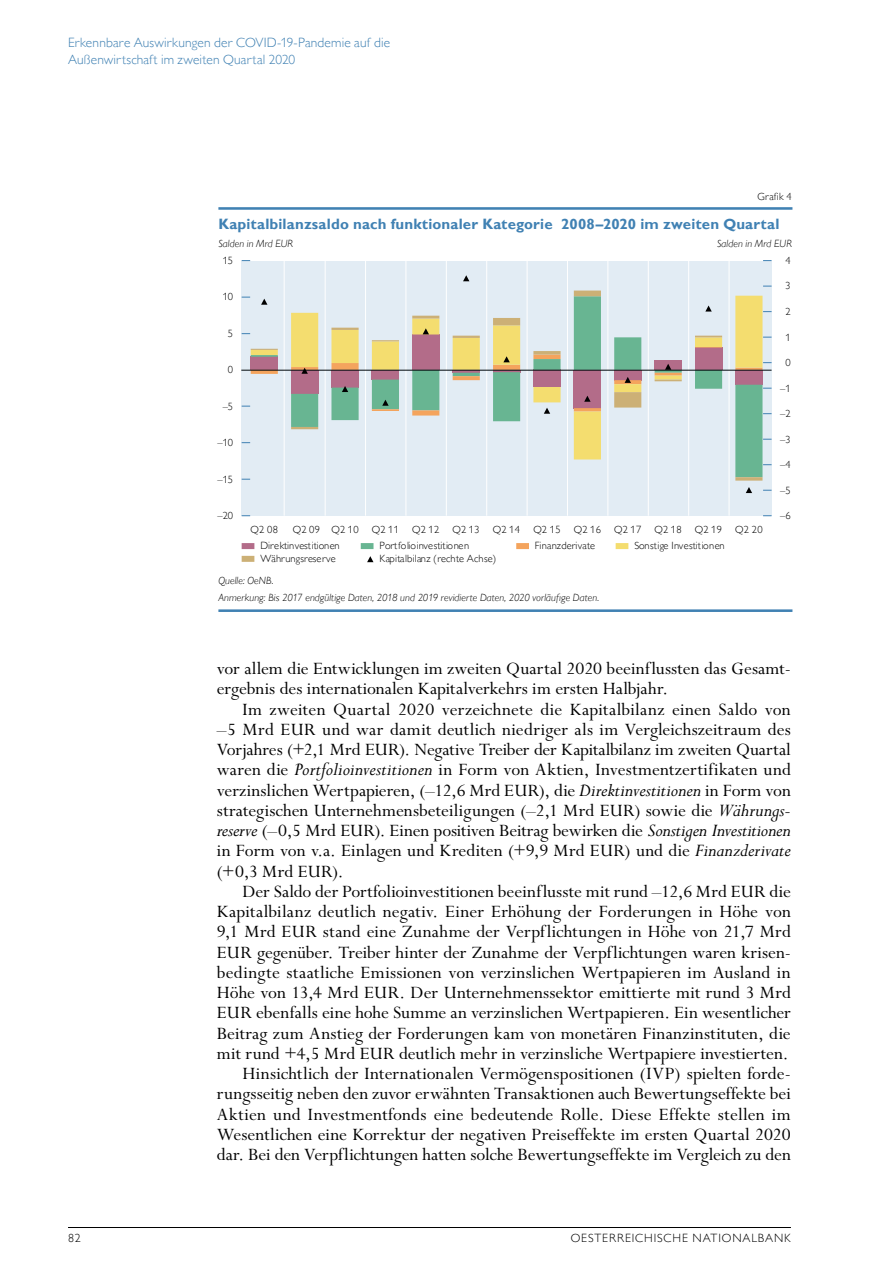
<style>
.page{position:relative;width:893px;height:1263px;background:#fff}
.page>*{position:absolute;margin:0;border:0;box-sizing:border-box;transform-origin:0 0}
.t1{font:19.5px/20.2px "Perpetua Std";color:#000}
.t2{font:700 15px "Gill Sans MT Pro";letter-spacing:.01em;color:#4081b3}
.t3{font:300 13.5px/16.5px "Gill Sans MT Pro";letter-spacing:.01em;color:#4081b3}
.t4{font:300 12px "Gill Sans MT Pro";letter-spacing:.075em;color:#000}
.t5{font:300 10.5px "Gill Sans MT Pro";letter-spacing:.025em;color:#000}
.t6{font:italic 300 10.5px/17px "Gill Sans MT Pro";letter-spacing:.005em;color:#000}
.s1{font-style:italic;font-size:20.25px}
</style>
<div class="page">
<hr style="left:68px;top:1227px;width:723px;height:1px;background:#000">
<hr style="left:218px;top:207px;width:574px;height:3px;background:#4081b3">
<hr style="left:218px;top:609px;width:574px;height:3px;background:#4081b3">
<div style="left:242px;top:543px;width:12px;height:6px;background:#b36c89"></div>
<div style="left:361px;top:543px;width:12px;height:6px;background:#68b592"></div>
<div style="left:242px;top:556px;width:12px;height:6px;background:#ccb076"></div>
<div style="left:516px;top:543px;width:13px;height:6px;background:#f4a45d"></div>
<div style="left:616px;top:543px;width:12px;height:6px;background:#f4dd6f"></div>
<div style="left:241px;top:261px;width:531px;height:254px;background:#e2ecf4"></div>
<hr style="left:729px;top:261px;width:1px;height:255px;background:#fff">
<hr style="left:688px;top:261px;width:1px;height:255px;background:#fff">
<hr style="left:648px;top:261px;width:1px;height:255px;background:#fff">
<hr style="left:607px;top:261px;width:1px;height:255px;background:#fff">
<hr style="left:567px;top:261px;width:1px;height:255px;background:#fff">
<hr style="left:527px;top:261px;width:1px;height:255px;background:#fff">
<hr style="left:486px;top:261px;width:1px;height:255px;background:#fff">
<hr style="left:446px;top:261px;width:1px;height:255px;background:#fff">
<hr style="left:405px;top:261px;width:1px;height:255px;background:#fff">
<hr style="left:365px;top:261px;width:1px;height:255px;background:#fff">
<hr style="left:325px;top:261px;width:1px;height:255px;background:#fff">
<hr style="left:284px;top:261px;width:1px;height:255px;background:#fff">
<svg style="left:264px;top:291px;width:498px;height:190px"></svg>
<hr style="left:241px;top:370px;width:531px;height:1px;background:#030a0d">
<svg style="left:261px;top:299px;width:6px;height:6px"></svg>
<svg style="left:423px;top:328px;width:6px;height:6px"></svg>
<svg style="left:463px;top:275px;width:6px;height:6px"></svg>
<svg style="left:242px;top:347px;width:530px;height:69px"></svg>
<svg style="left:705px;top:305px;width:7px;height:7px"></svg>
<svg style="left:746px;top:487px;width:6px;height:6px"></svg>
<svg style="left:367px;top:556px;width:6px;height:6px"></svg>
<p class="t3" style="left:68px;top:34px;width:324px">Erkennbare Auswirkungen der COVID-19-Pandemie auf die<br>Außenwirtschaft im zweiten Quartal 2020</p>
<p class="t5" style="left:757px;top:191px;width:36px">Grafik 4</p>
<p class="t2" style="left:218px;top:214px;width:563px">Kapitalbilanzsaldo nach funktionaler Kategorie 2008–2020 im zweiten Quartal</p>
<p class="t6" style="left:218px;top:235px;width:76px">Salden in Mrd EUR</p>
<p class="t6" style="left:717px;top:235px;width:76px">Salden in Mrd EUR</p>
<p class="t5" style="left:223px;top:254px;width:12px">15</p>
<p class="t5" style="left:223px;top:291px;width:12px">10</p>
<p class="t5" style="left:228px;top:327px;width:7px">5</p>
<p class="t5" style="left:228px;top:363px;width:7px">0</p>
<p class="t5" style="left:223px;top:400px;width:12px">–5</p>
<p class="t5" style="left:217px;top:436px;width:17px">–10</p>
<p class="t5" style="left:217px;top:473px;width:17px">–15</p>
<p class="t5" style="left:217px;top:509px;width:17px">–20</p>
<p class="t5" style="left:785px;top:254px;width:7px">4</p>
<p class="t5" style="left:785px;top:280px;width:7px">3</p>
<p class="t5" style="left:785px;top:305px;width:7px">2</p>
<p class="t5" style="left:785px;top:331px;width:7px">1</p>
<p class="t5" style="left:785px;top:356px;width:7px">0</p>
<p class="t5" style="left:780px;top:382px;width:12px">–1</p>
<p class="t5" style="left:780px;top:407px;width:12px">–2</p>
<p class="t5" style="left:780px;top:433px;width:12px">–3</p>
<p class="t5" style="left:780px;top:458px;width:12px">–4</p>
<p class="t5" style="left:780px;top:484px;width:12px">–5</p>
<p class="t5" style="left:780px;top:509px;width:12px">–6</p>
<p class="t5" style="left:251px;top:523px;width:29px">Q2 08</p>
<p class="t5" style="left:293px;top:523px;width:229px">Q2 09 Q2 10 Q2 11 Q2 12 Q2 13 Q2 14</p>
<p class="t5" style="left:533px;top:523px;width:231px">Q2 15 Q2 16 Q2 17 Q2 18 Q2 19 Q2 20</p>
<p class="t5" style="left:260px;top:539px;width:81px">Direktinvestitionen</p>
<p class="t5" style="left:379px;top:539px;width:91px">Portfolioinvestitionen</p>
<p class="t5" style="left:260px;top:552px;width:77px">Währungsreserve</p>
<p class="t5" style="left:379px;top:552px;width:118px">Kapitalbilanz (rechte Achse)</p>
<p class="t5" style="left:535px;top:539px;width:62px">Finanzderivate</p>
<p class="t5" style="left:634px;top:539px;width:92px">Sonstige Investitionen</p>
<p class="t6" style="left:218px;top:572px;width:382px">Quelle: OeNB.<br>Anmerkung: Bis 2017 endgültige Daten, 2018 und 2019 revidierte Daten, 2020 vorläufige Daten.</p>
<p class="t1" style="left:217px;top:659px;width:576px">vor allem die Entwicklungen im zweiten Quartal 2020 beeinflussten das Gesamt&shy;ergebnis des internationalen Kapitalverkehrs im ersten Halbjahr.</p>
<p class="t1" style="left:217px;top:700px;width:576px;text-align:justify;text-indent:26px">Im zweiten Quartal 2020 verzeichnete die Kapitalbilanz einen Saldo von –5 Mrd EUR und war damit deutlich niedriger als im Vergleichszeitraum des Vorjahres (+2,1 Mrd EUR). Negative Treiber der Kapitalbilanz im zweiten Quartal waren die <span class="s1">Portfolioinvestitionen</span> in Form von Aktien, Investmentzertifikaten und verzinslichen Wertpapieren, (–12,6 Mrd EUR), die <span class="s1">Direktinvestitionen</span> in Form von strategischen Unternehmensbeteiligungen (–2,1 Mrd EUR) sowie die <span class="s1">Währungs&shy;reserve</span> (–0,5 Mrd EUR). Einen positiven Beitrag bewirken die <span class="s1">Sonstigen Investitionen </span>in Form von v.a. Einlagen und Krediten (+9,9 Mrd EUR) und die <span class="s1">Finanzderivate </span>(+0,3 Mrd EUR).</p>
<p class="t1" style="left:217px;top:882px;width:576px;text-align:right">Der Saldo der Portfolioinvestitionen beeinflusste mit rund –12,6 Mrd EUR die Kapitalbilanz deutlich negativ. Einer Erhöhung der Forderungen in Höhe von 9,1 Mrd EUR stand eine Zunahme der Verpflichtungen in Höhe von 21,7 Mrd EUR gegenüber. Treiber hinter der Zunahme der Verpflichtungen waren krisen&shy;bedingte staatliche Emissionen von verzinslichen Wertpapieren im Ausland in Höhe von 13,4 Mrd EUR. Der Unternehmenssektor emittierte mit rund 3 Mrd EUR ebenfalls eine hohe Summe an verzinslichen Wertpapieren. Ein wesentlicher Beitrag zum Anstieg der Forderungen kam von monetären Finanzinstituten, die mit rund +4,5 Mrd EUR deutlich mehr in verzinsliche Wertpapiere investierten.<br>Hinsichtlich der Internationalen Vermögenspositionen (IVP) spielten forde&shy;rungsseitig neben den zuvor erwähnten Transaktionen auch Bewertungseffekte bei Aktien und Investmentfonds eine bedeutende Rolle. Diese Effekte stellen im Wesentlichen eine Korrektur der negativen Preiseffekte im ersten Quartal 2020 dar. Bei den Verpflichtungen hatten solche Bewertungseffekte im Vergleich zu den</p>
<p class="t4" style="left:68px;top:1231px;width:14px">82</p>
<p class="t4" style="left:571px;top:1231px;width:222px">OESTERREICHISCHE NATIONALBANK</p>
</div>
